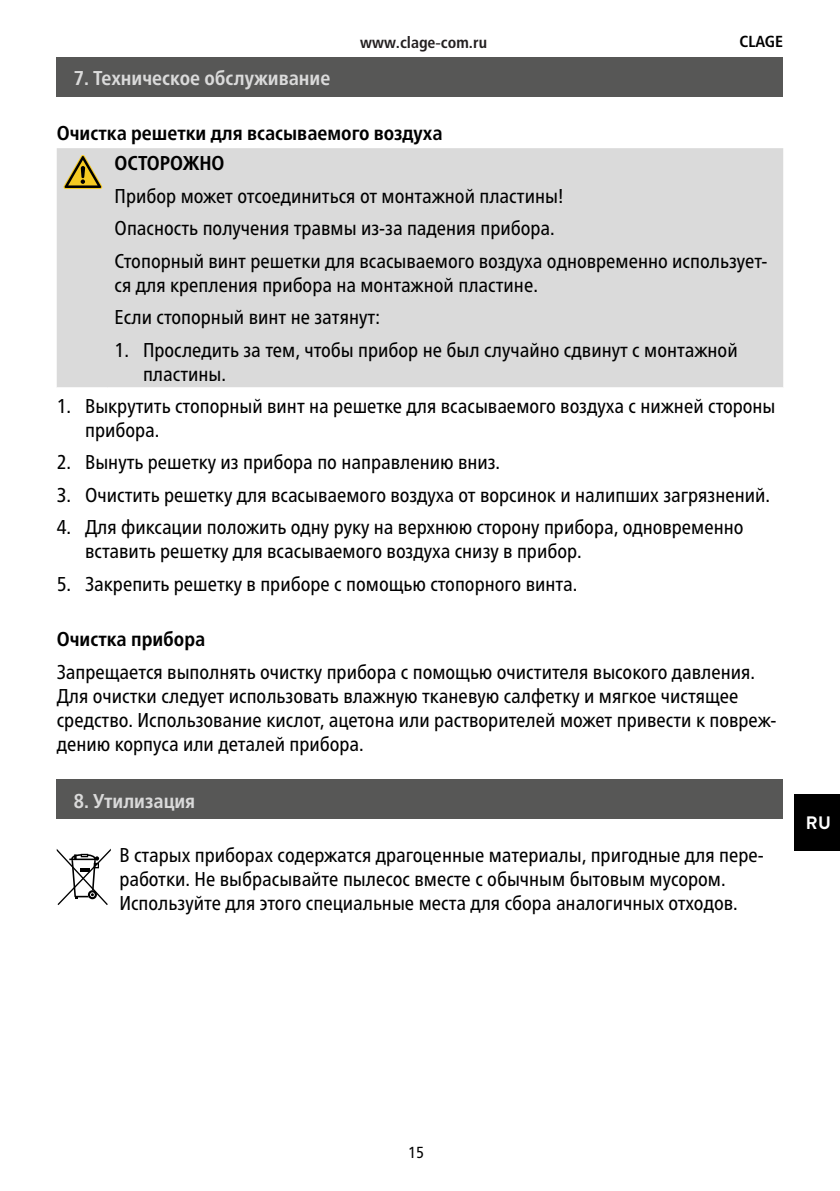
<style>
.page{position:relative;width:840px;height:1191px;background:#fff}
.page>*{position:absolute;margin:0;border:0;box-sizing:border-box;transform-origin:0 0}
.t1{font:condensed 20px/24px "Frutiger Neue LTW1 G";color:#000}
.t2{font:700 condensed 20px/30.2px "Frutiger Neue LTW1 G";color:#000}
.t3{font:700 condensed 20px "Frutiger Neue LTW1 G";color:#dadada}
.t4{font:700 18px "Brandon Text";color:#fff}
.t5{font:700 condensed 16px "Frutiger LT Std";color:#231f20}
.t6{font:700 condensed 16px "Frutiger LT Std";color:#000}
.t7{font:condensed 16px "Frutiger Neue LTW1 G";color:#000}
.s1{font-family:"Arial";font-weight:400;font-stretch:normal}
</style>
<div class="page">
<div style="left:794px;top:794px;width:45px;height:56px;background:#000"></div>
<svg style="left:57px;top:848px;width:54px;height:57px"></svg>
<div style="left:57px;top:57px;width:725px;height:39px;background:#575756"></div>
<div style="left:57px;top:148px;width:725px;height:239px;background:#dadada"></div>
<svg style="left:63px;top:155px;width:39px;height:34px"></svg>
<div style="left:57px;top:779px;width:725px;height:39px;background:#575756"></div>
<p class="t5" style="left:360px;top:33px;width:128px">www.clage<span class="s1">-</span>com.ru</p>
<p class="t6" style="left:739px;top:32px;width:45px">CLAGE</p>
<p class="t3" style="left:74px;top:66px;width:258px">7. Техническое обслуживание</p>
<p class="t2" style="left:115px;top:118px;width:329px;text-indent:-58px">Очистка решетки для всасываемого воздуха<br>ОСТОРОЖНО</p>
<p class="t1" style="left:115px;top:180px;width:654px;line-height:32.4px">Прибор может отсоединиться от монтажной пластины!<br>Опасность получения травмы из-за падения прибора.<br>Стопорный винт решетки для всасываемого воздуха одновременно использует-</p>
<p class="t1" style="left:115px;top:269px;width:424px;line-height:32.4px">ся для крепления прибора на монтажной пластине.<br>Если стопорный винт не затянут:</p>
<p class="t1" style="left:143px;top:338px;width:596px;text-indent:-28px">1. Проследить за тем, чтобы прибор не был случайно сдвинут с монтажной пластины.</p>
<p class="t1" style="left:85px;top:394px;width:691px;text-indent:-28px">1. Выкрутить стопорный винт на решетке для всасываемого воздуха с нижней стороны прибора.</p>
<p class="t1" style="left:57px;top:450px;width:444px">2. Вынуть решетку из прибора по направлению вниз.</p>
<p class="t1" style="left:57px;top:483px;width:714px">3. Очистить решетку для всасываемого воздуха от ворсинок и налипших загрязнений.</p>
<p class="t1" style="left:85px;top:515px;width:659px;text-indent:-28px">4. Для фиксации положить одну руку на верхнюю сторону прибора, одновременно вставить решетку для всасываемого воздуха снизу в прибор.</p>
<p class="t1" style="left:57px;top:572px;width:521px">5. Закрепить решетку в приборе с помощью стопорного винта.</p>
<p class="t2" style="left:57px;top:624px;width:150px">Очистка прибора</p>
<p class="t1" style="left:57px;top:659px;width:720px">Запрещается выполнять очистку прибора с помощью очистителя высокого давления.<br>Для очистки следует использовать влажную тканевую салфетку и мягкое чистящее средство. Использование кислот, ацетона или растворителей может привести к повреж&shy;дению корпуса или деталей прибора.</p>
<p class="t3" style="left:74px;top:788px;width:123px">8. Утилизация</p>
<p class="t1" style="left:119px;top:843px;width:645px">В старых приборах содержатся драгоценные материалы, пригодные для пере&shy;работки. Не выбрасывайте пылесос вместе с обычным бытовым мусором.<br>Используйте для этого специальные места для сбора аналогичных отходов.</p>
<p class="t4" style="left:805px;top:810px;width:26px">RU</p>
<p class="t7" style="left:408px;top:1143px;width:17px">15</p>
</div>
